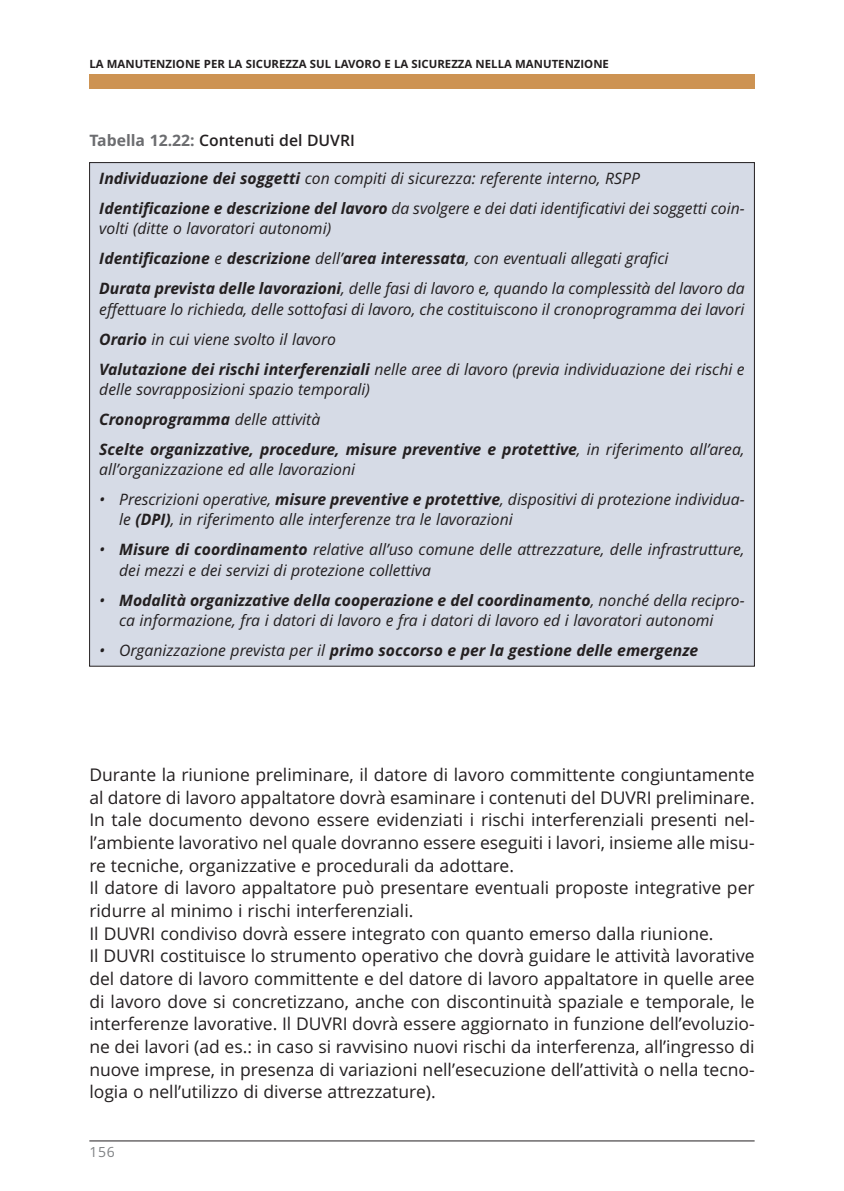
<style>
.page{position:relative;width:844px;height:1191px;background:#fff}
.page>*{position:absolute;margin:0;border:0;box-sizing:border-box;transform-origin:0 0}
.t1{font:17.5px/22.6px "Open Sans";color:#231f20}
.t2{font:italic 15.75px/30.1px "Open Sans";color:#231f20}
.t3{font:italic 700 15.75px "Open Sans";color:#231f20}
.t4{font:600 15.75px "Open Sans";color:#231f20}
.t5{font:14px "Open Sans";color:#808285}
.t6{font:700 11.38px "Open Sans";color:#231f20}
.s1{font-weight:700;color:#6c6d70}
.s2{font-weight:700}
.s3{font-weight:400}
</style>
<div class="page">
<hr style="left:89px;top:1140px;width:665px;height:1px;background:#231f20">
<div style="left:89px;top:74px;width:665px;height:15px;background:#cd9353"></div>
<div style="left:90px;top:163px;width:664px;height:503px;background:#d6dbe6"></div>
<p class="t6" style="left:89px;top:60px;width:521px">LA MANUTENZIONE PER LA SICUREZZA SUL LAVORO E LA SICUREZZA NELLA MANUTENZIONE</p>
<p class="t4" style="left:89px;top:134px;width:267px"><span class="s1">Tabella 12.22:</span> Contenuti del DUVRI</p>
<p class="t2" style="left:99px;top:165px;width:646px"><span class="s2">Individuazione dei soggetti</span> con compiti di sicurezza: referente interno, RSPP<br><span class="s2">Identificazione e descrizione del lavoro</span> da svolgere e dei dati identificativi dei soggetti coin-</p>
<p class="t2" style="left:99px;top:215px;width:646px">volti (ditte o lavoratori autonomi)<br><span class="s2">Identificazione</span> e <span class="s2">descrizione</span> dell’<span class="s2">area interessata</span>, con eventuali allegati grafici<br><span class="s2">Durata prevista delle lavorazioni</span>, delle fasi di lavoro e, quando la complessità del lavoro da</p>
<p class="t2" style="left:99px;top:295px;width:646px">effettuare lo richieda, delle sottofasi di lavoro, che costituiscono il cronoprogramma dei lavori<br><span class="s2">Orario</span> in cui viene svolto il lavoro<br><span class="s2">Valutazione dei rischi interferenziali</span> nelle aree di lavoro (previa individuazione dei rischi e</p>
<p class="t2" style="left:99px;top:376px;width:646px">delle sovrapposizioni spazio temporali)<br><span class="s2">Cronoprogramma</span> delle attività<br><span class="s2">Scelte organizzative, procedure, misure preventive e protettive</span>, in riferimento all’area,</p>
<p class="t2" style="left:99px;top:456px;width:257px">all’organizzazione ed alle lavorazioni</p>
<p class="t2" style="left:119px;top:491px;width:627px;line-height:20.1px;text-indent:-20px">• Prescrizioni operative, <span class="s2">misure preventive e protettive</span>, dispositivi di protezione individua&shy;le <span class="s2">(DPI)</span>, in riferimento alle interferenze tra le lavorazioni</p>
<p class="t2" style="left:119px;top:541px;width:626px;line-height:20.1px;text-indent:-20px">• <span class="s2">Misure di coordinamento</span> relative all’uso comune delle attrezzature, delle infrastrutture, dei mezzi e dei servizi di protezione collettiva</p>
<p class="t2" style="left:119px;top:591px;width:627px;line-height:20.1px;text-indent:-20px">• <span class="s2">Modalità organizzative della cooperazione e del coordinamento</span>, nonché della recipro&shy;ca informazione, fra i datori di lavoro e fra i datori di lavoro ed i lavoratori autonomi</p>
<p class="t3" style="left:99px;top:644px;width:600px"><span class="s3">• Organizzazione prevista per il</span> primo soccorso e per la gestione delle emergenze</p>
<p class="t1" style="left:89px;top:765px;width:666px">Durante la riunione preliminare, il datore di lavoro committente congiuntamente al datore di lavoro appaltatore dovrà esaminare i contenuti del DUVRI preliminare.<br>In tale documento devono essere evidenziati i rischi interferenziali presenti nel&shy;l’ambiente lavorativo nel quale dovranno essere eseguiti i lavori, insieme alle misu&shy;re tecniche, organizzative e procedurali da adottare.<br>Il datore di lavoro appaltatore può presentare eventuali proposte integrative per ridurre al minimo i rischi interferenziali.<br>Il DUVRI condiviso dovrà essere integrato con quanto emerso dalla riunione.<br>Il DUVRI costituisce lo strumento operativo che dovrà guidare le attività lavorative del datore di lavoro committente e del datore di lavoro appaltatore in quelle aree di lavoro dove si concretizzano, anche con discontinuità spaziale e temporale, le interferenze lavorative. Il DUVRI dovrà essere aggiornato in funzione dell’evoluzio&shy;ne dei lavori (ad es.: in caso si ravvisino nuovi rischi da interferenza, all’ingresso di nuove imprese, in presenza di variazioni nell’esecuzione dell’attività o nella tecno&shy;logia o nell’utilizzo di diverse attrezzature).</p>
<p class="t5" style="left:89px;top:1146px;width:27px">156</p>
</div>
